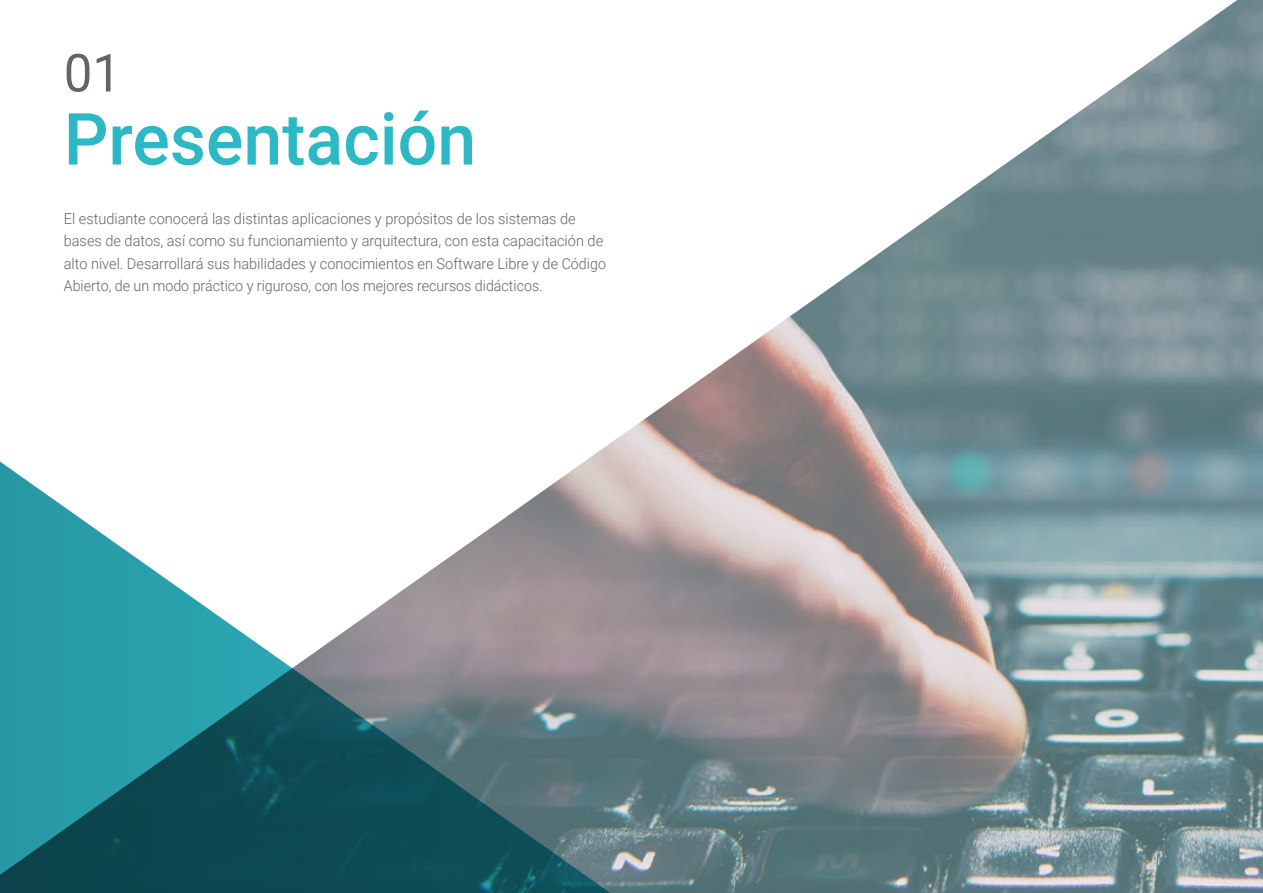
<style>
.page{position:relative;width:1263px;height:893px;background:#fff}
.page>*{position:absolute;margin:0;border:0;box-sizing:border-box;transform-origin:0 0}
.t1{font:500 72px "Roboto";color:#2db8c5}
.t2{font:52.5px "Roboto";color:#61646a}
.t3{font:300 15px/22.5px "Roboto";color:#61646a}
</style>
<div class="page">
<img style="left:607px;top:0;width:656px;height:893px">
<svg style="left:0;top:446px;width:640px;height:447px"></svg>
<h2 class="t2" style="left:64px;top:36px;width:59px">01</h2>
<h1 class="t1" style="left:64px;top:89px;width:414px">Presentación</h1>
<p class="t3" style="left:64px;top:207px;width:544px">El estudiante conocerá las distintas aplicaciones y propósitos de los sistemas de bases de datos, así como su funcionamiento y arquitectura, con esta capacitación de alto nivel. Desarrollará sus habilidades y conocimientos en Software Libre y de Código Abierto, de un modo práctico y riguroso, con los mejores recursos didácticos.</p>
</div>
